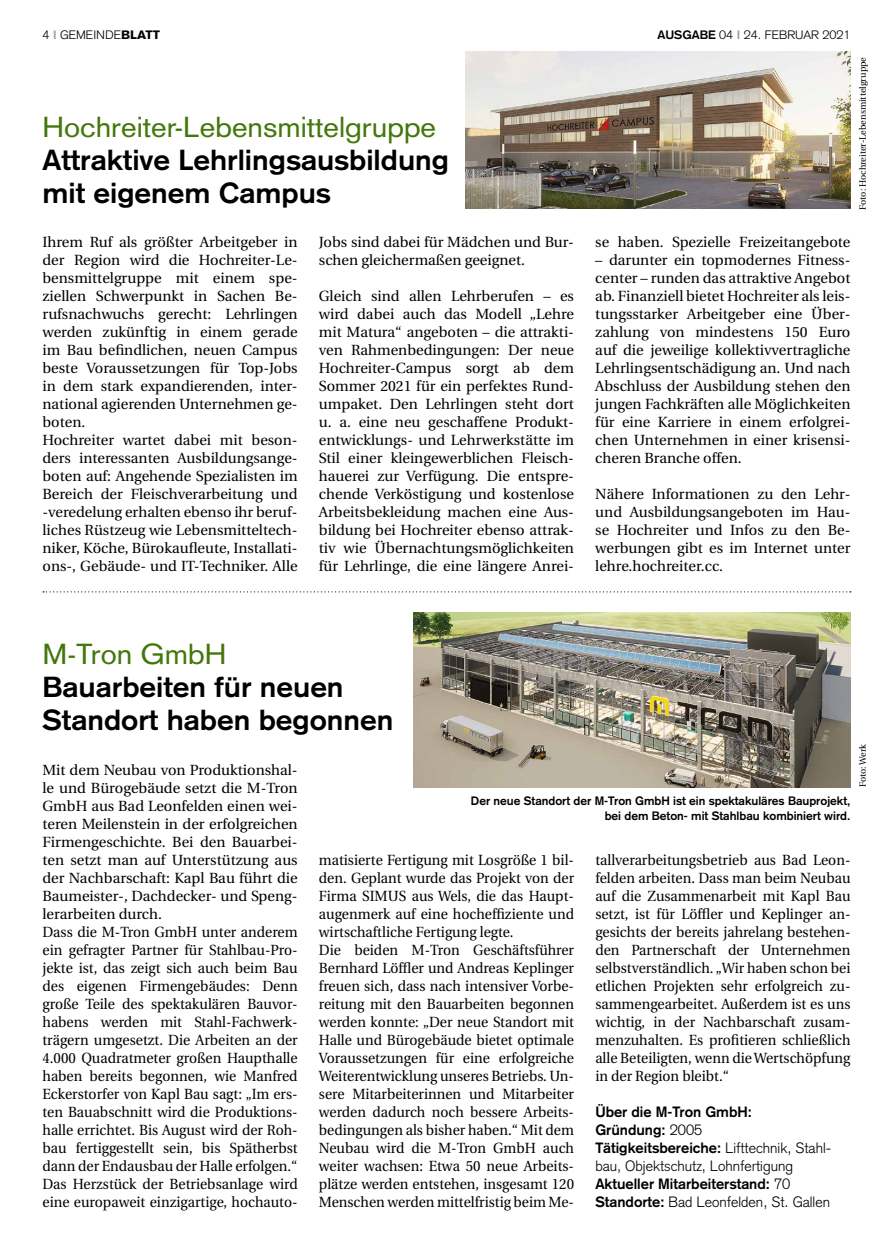
<style>
.page{position:relative;width:893px;height:1255px;background:#fff}
.page>*{position:absolute;margin:0;border:0;box-sizing:border-box;transform-origin:0 0}
.t1{font:700 28.5px/33px "Basic Commercial LT";color:#000;scale:1.05 1}
.t2{font:28.5px "Basic Commercial LT";color:#44770b;scale:1.05 1}
.t3{font:14.7px/18px "Utopia";color:#000;text-align:justify}
.t4{font:14.7px/18px "Utopia";color:#000;text-align:justify;scale:.95 1}
.t5{font:700 14.7px/18px "Basic Commercial LT";color:#000}
.t6{font:700 12px/15px "Basic Commercial LT";color:#000;text-align:right}
.t7{font:300 12px "Basic Commercial LT";color:#000;scale:1.05 1}
.t8{font:9px "Utopia";color:#000}
.s1{font-weight:700;color:#9d9e9e}
.s2{font-weight:900}
.s3{font-weight:700}
.s4{font-weight:300}
</style>
<div class="page">
<img style="left:465px;top:51px;width:385px;height:157px">
<svg style="left:43px;top:591px;width:808px;height:1px"></svg>
<img style="left:414px;top:612px;width:436px;height:175px">
<p class="t7" style="left:43px;top:28px;width:113px">4 <span class="s1">I</span> GEMEINDE<span class="s2">BLATT</span></p>
<p class="t7" style="left:657px;top:28px;width:185px"><span class="s3">AUSGABE</span> 04 <span class="s1">I</span> 24. FEBRUAR 2021</p>
<h1 class="t2" style="left:43px;top:110px;width:376px">Hochreiter-Lebensmittelgruppe</h1>
<h1 class="t1" style="left:43px;top:143px;width:389px">Attraktive Lehrlingsausbildung mit eigenem Campus</h1>
<p class="t3" style="left:43px;top:233px;width:257px;text-align:left">Ihrem Ruf als größter Arbeitgeber in der Region wird die Hochreiter-Le&shy;bensmittelgruppe mit einem spe&shy;ziellen Schwerpunkt in Sachen Be&shy;rufsnachwuchs gerecht: Lehrlingen werden zukünftig in einem gerade im Bau befindlichen, neuen Campus beste Voraussetzungen für Top-Jobs in dem stark expandierenden, inter&shy;national agierenden Unternehmen ge&shy;boten.<br>Hochreiter wartet dabei mit beson&shy;ders interessanten Ausbildungsange&shy;boten auf: Angehende Spezialisten im Bereich der Fleischverarbeitung und -veredelung erhalten ebenso ihr beruf&shy;liches Rüstzeug wie Lebensmitteltech&shy;niker, Köche, Bürokaufleute, Installati&shy;ons-, Gebäude- und IT-Techniker. Alle</p>
<p class="t3" style="left:319px;top:233px;width:257px">Jobs sind dabei für Mädchen und Bur&shy;schen gleichermaßen geeignet.</p>
<p class="t3" style="left:319px;top:287px;width:257px">Gleich sind allen Lehrberufen – es wird dabei auch das Modell „Lehre mit Matura“ angeboten – die attrakti&shy;ven Rahmenbedingungen: Der neue Hochreiter-Campus sorgt ab dem Sommer 2021 für ein perfektes Rund&shy;umpaket. Den Lehrlingen steht dort u. a. eine neu geschaffene Produkt&shy;entwicklungs- und Lehrwerkstätte im Stil einer kleingewerblichen Fleisch&shy;hauerei zur Verfügung. Die entspre&shy;chende Verköstigung und kostenlose Arbeitsbekleidung machen eine Aus&shy;bildung bei Hochreiter ebenso attrak&shy;tiv wie Übernachtungsmöglichkeiten für Lehrlinge, die eine längere Anrei-</p>
<p class="t3" style="left:595px;top:233px;width:257px">se haben. Spezielle Freizeitangebote</p>
<p class="t3" style="left:595px;top:251px;width:257px">– darunter ein topmodernes Fitness&shy;center – runden das attraktive Angebot ab. Finanziell bietet Hochreiter als leis&shy;tungsstarker Arbeitgeber eine Über&shy;zahlung von mindestens 150 Euro auf die jeweilige kollektivvertragliche Lehrlingsentschädigung an. Und nach Abschluss der Ausbildung stehen den jungen Fachkräften alle Möglichkeiten für eine Karriere in einem erfolgrei&shy;chen Unternehmen in einer krisensi&shy;cheren Branche offen.</p>
<p class="t3" style="left:595px;top:485px;width:257px">Nähere Informationen zu den Lehr&shy;und Ausbildungsangeboten im Hau&shy;se Hochreiter und Infos zu den Be&shy;werbungen gibt es im Internet unter lehre.hochreiter.cc.</p>
<p class="t8" style="left:858px;top:210px;width:154px;rotate:-90deg">Foto: Hochreiter-Lebensmittelgruppe</p>
<h1 class="t2" style="left:43px;top:637px;width:177px">M-Tron GmbH</h1>
<h1 class="t1" style="left:43px;top:670px;width:336px">Bauarbeiten für neuen<br>Standort haben begonnen</h1>
<p class="t3" style="left:43px;top:761px;width:257px;text-align:left">Mit dem Neubau von Produktionshal&shy;le und Bürogebäude setzt die M-Tron GmbH aus Bad Leonfelden einen wei&shy;teren Meilenstein in der erfolgreichen Firmengeschichte. Bei den Bauarbei&shy;ten setzt man auf Unterstützung aus der Nachbarschaft: Kapl Bau führt die Baumeister-, Dachdecker- und Speng&shy;lerarbeiten durch.<br>Dass die M-Tron GmbH unter anderem ein gefragter Partner für Stahlbau-Pro&shy;jekte ist, das zeigt sich auch beim Bau des eigenen Firmengebäudes: Denn große Teile des spektakulären Bauvor&shy;habens werden mit Stahl-Fachwerk&shy;trägern umgesetzt. Die Arbeiten an der 4.000 Quadratmeter großen Haupthalle haben bereits begonnen, wie Manfred Eckerstorfer von Kapl Bau sagt: „Im ers&shy;ten Bauabschnitt wird die Produktions&shy;halle errichtet. Bis August wird der Roh&shy;bau fertiggestellt sein, bis Spätherbst dann der Endausbau der Halle erfolgen.“ Das Herzstück der Betriebsanlage wird eine europaweit einzigartige, hochauto-</p>
<p class="t6" style="left:471px;top:793px;width:381px">Der neue Standort der M-Tron GmbH ist ein spektakuläres Bauprojekt, bei dem Beton- mit Stahlbau kombiniert wird.</p>
<p class="t4" style="left:319px;top:851px;width:270px;text-align:left">matisierte Fertigung mit Losgröße 1 bil&shy;den. Geplant wurde das Projekt von der Firma SIMUS aus Wels, die das Haupt&shy;augenmerk auf eine hocheffiziente und wirtschaftliche Fertigung legte.<br>Die beiden M-Tron Geschäftsführer Bernhard Löffler und Andreas Keplinger freuen sich, dass nach intensiver Vorbe&shy;reitung mit den Bauarbeiten begonnen werden konnte: „Der neue Standort mit Halle und Bürogebäude bietet optimale Voraussetzungen für eine erfolgreiche Weiterentwicklung unseres Betriebs. Un&shy;sere Mitarbeiterinnen und Mitarbeiter werden dadurch noch bessere Arbeits&shy;bedingungen als bisher haben.“ Mit dem Neubau wird die M-Tron GmbH auch weiter wachsen: Etwa 50 neue Arbeits&shy;plätze werden entstehen, insgesamt 120<br>Menschen werden mittelfristig beim Me-</p>
<p class="t4" style="left:595px;top:851px;width:270px">tallverarbeitungsbetrieb aus Bad Leon&shy;felden arbeiten. Dass man beim Neubau auf die Zusammenarbeit mit Kapl Bau setzt, ist für Löffler und Keplinger an&shy;gesichts der bereits jahrelang bestehen&shy;den Partnerschaft der Unternehmen selbstverständlich. „Wir haben schon bei etlichen Projekten sehr erfolgreich zu&shy;sammengearbeitet. Außerdem ist es uns wichtig, in der Nachbarschaft zusam&shy;menzuhalten. Es profitieren schließlich alle Beteiligten, wenn die Wertschöpfung in der Region bleibt.“</p>
<p class="t5" style="left:595px;top:1102px;width:237px">Über die M-Tron GmbH:<br>Gründung: <span class="s4">2005<br></span>Tätigkeitsbereiche: <span class="s4">Lifttechnik, Stahl&shy;bau, Objektschutz, Lohnfertigung<br></span>Aktueller Mitarbeiterstand: <span class="s4">70<br></span>Standorte: <span class="s4">Bad Leonfelden, St. Gallen</span></p>
<p class="t8" style="left:858px;top:787px;width:45px;rotate:-90deg">Foto: Werk</p>
</div>
